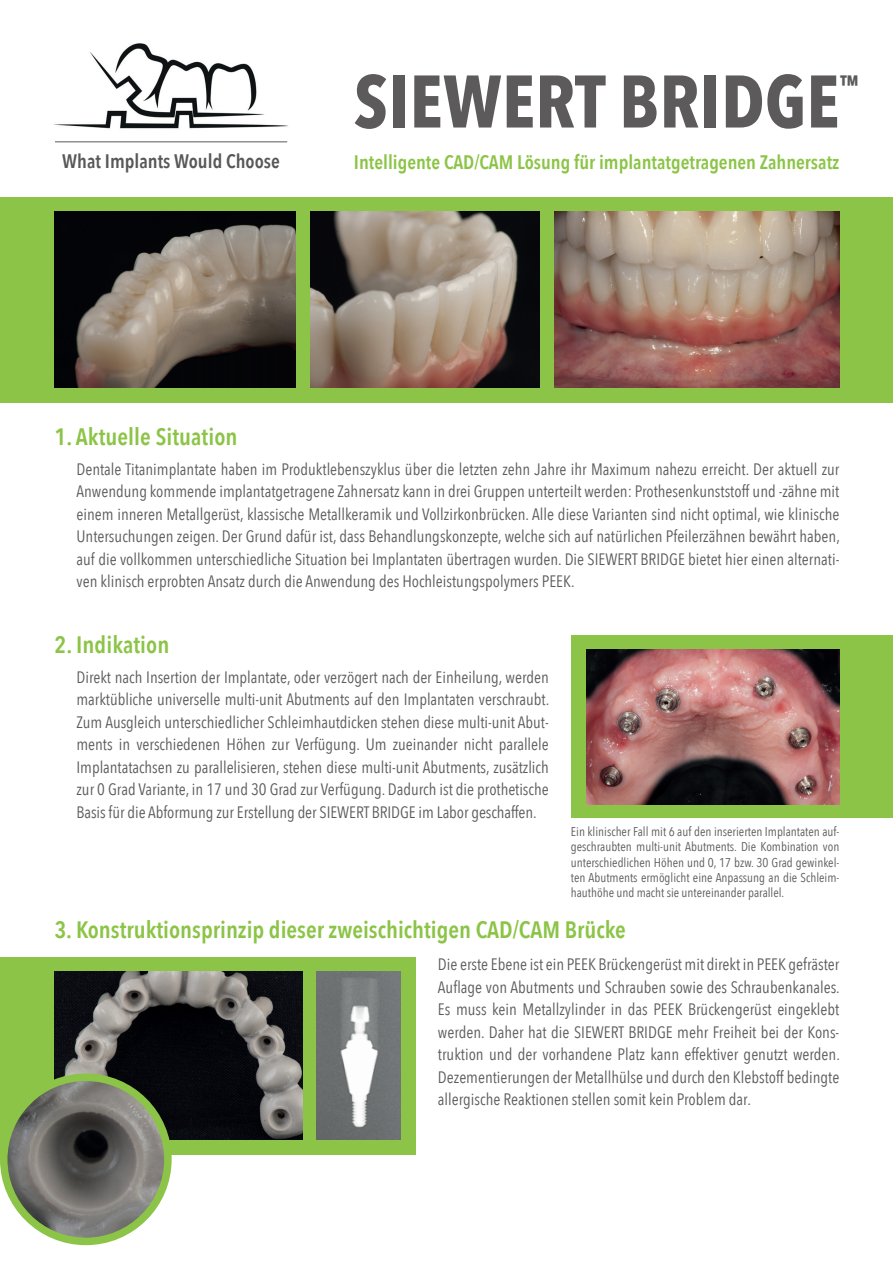
<style>
.page{position:relative;width:893px;height:1263px;background:#fff}
.page>*{position:absolute;margin:0;border:0;box-sizing:border-box;transform-origin:0 0}
.t1{font:700 73.5px "Avenir Next Condensed";letter-spacing:.005em;color:#5c5a5b}
.t2{font:700 25.05px "Avenir Next Condensed";color:#5c5a5b}
.t3{font:600 23.7px "Avenir Next Condensed";color:#8bc446}
.t4{font:600 19.5px "Avenir Next Condensed";color:#8bc446}
.t5{font:600 19.5px "Avenir Next Condensed";color:#595859}
.t6{font:16.5px/22.5px "Avenir Next Condensed";color:#5c5a5b;text-align:justify}
.t7{font:12.75px/15.3px "Avenir Next Condensed";color:#5c5a5b;text-align:justify}
</style>
<div class="page">
<div style="left:0;top:197px;width:893px;height:205px;background:#8bc446"></div>
<div style="left:571px;top:636px;width:322px;height:182px;background:#8bc446"></div>
<div style="left:0;top:957px;width:416px;height:197px;background:#8bc446"></div>
<img style="left:54px;top:211px;width:242px;height:177px">
<img style="left:311px;top:211px;width:229px;height:177px">
<img style="left:555px;top:211px;width:284px;height:177px">
<img style="left:586px;top:650px;width:253px;height:154px">
<img style="left:54px;top:971px;width:248px;height:169px">
<img style="left:317px;top:971px;width:84px;height:169px">
<img style="left:4px;top:1077px;width:164px;height:164px;border-radius:82px">
<div style="left:0;top:1073px;width:172px;height:172px;border:8px solid #8bc446;border-radius:50%"></div>
<img style="left:53px;top:43px;width:235px;height:86px">
<hr style="left:55px;top:141px;width:232px;height:1px;background:#595859">
<p class="t5" style="left:62px;top:145px;width:219px">What Implants Would Choose</p>
<h1 class="t1" style="left:354px;top:57px;width:487px">SIEWERT BRIDGE</h1>
<p class="t4" style="left:354px;top:145px;width:487px">Intelligente CAD/CAM Lösung für implantatgetragenen Zahnersatz</p>
<h2 class="t2" style="left:839px;top:69px;width:21px">™</h2>
<h3 class="t3" style="left:54px;top:416px;width:185px">1. Aktuelle Situation</h3>
<p class="t6" style="left:77px;top:457px;width:765px">Dentale Titanimplantate haben im Produktlebenszyklus über die letzten zehn Jahre ihr Maximum nahezu erreicht. Der aktuell zur Anwendung kommende implantatgetragene Zahnersatz kann in drei Gruppen unterteilt werden: Prothesenkunststoff und -zähne mit einem inneren Metallgerüst, klassische Metallkeramik und Vollzirkonbrücken. Alle diese Varianten sind nicht optimal, wie klinische Untersuchungen zeigen. Der Grund dafür ist, dass Behandlungskonzepte, welche sich auf natürlichen Pfeilerzähnen bewährt haben, auf die vollkommen unterschiedliche Situation bei Implantaten übertragen wurden. Die SIEWERT BRIDGE bietet hier einen alternati&shy;ven klinisch erprobten Ansatz durch die Anwendung des Hochleistungspolymers PEEK.</p>
<h3 class="t3" style="left:54px;top:624px;width:117px">2. Indikation</h3>
<p class="t6" style="left:77px;top:665px;width:474px">Direkt nach Insertion der Implantate, oder verzögert nach der Einheilung, werden marktübliche universelle multi-unit Abutments auf den Implantaten verschraubt.<br>Zum Ausgleich unterschiedlicher Schleimhautdicken stehen diese multi-unit Abut&shy;ments in verschiedenen Höhen zur Verfügung. Um zueinander nicht parallele Implantatachsen zu parallelisieren, stehen diese multi-unit Abutments, zusätzlich zur 0 Grad Variante, in 17 und 30 Grad zur Verfügung. Dadurch ist die prothetische Basis für die Abformung zur Erstellung der SIEWERT BRIDGE im Labor geschaffen.</p>
<p class="t7" style="left:571px;top:823px;width:270px">Ein klinischer Fall mit 6 auf den inserierten Implantaten auf&shy;geschraubten multi-unit Abutments. Die Kombination von unterschiedlichen Höhen und 0, 17 bzw. 30 Grad gewinkel&shy;ten Abutments ermöglicht eine Anpassung an die Schleim&shy;hauthöhe und macht sie untereinander parallel.</p>
<h3 class="t3" style="left:54px;top:909px;width:573px">3. Konstruktionsprinzip dieser zweischichtigen CAD/CAM Brücke</h3>
<p class="t6" style="left:438px;top:952px;width:403px">Die erste Ebene ist ein PEEK Brückengerüst mit direkt in PEEK gefräster Auflage von Abutments und Schrauben sowie des Schraubenkanales.<br>Es muss kein Metallzylinder in das PEEK Brückengerüst eingeklebt werden. Daher hat die SIEWERT BRIDGE mehr Freiheit bei der Kons&shy;truktion und der vorhandene Platz kann effektiver genutzt werden.<br>Dezementierungen der Metallhülse und durch den Klebstoff bedingte allergische Reaktionen stellen somit kein Problem dar.</p>
</div>
